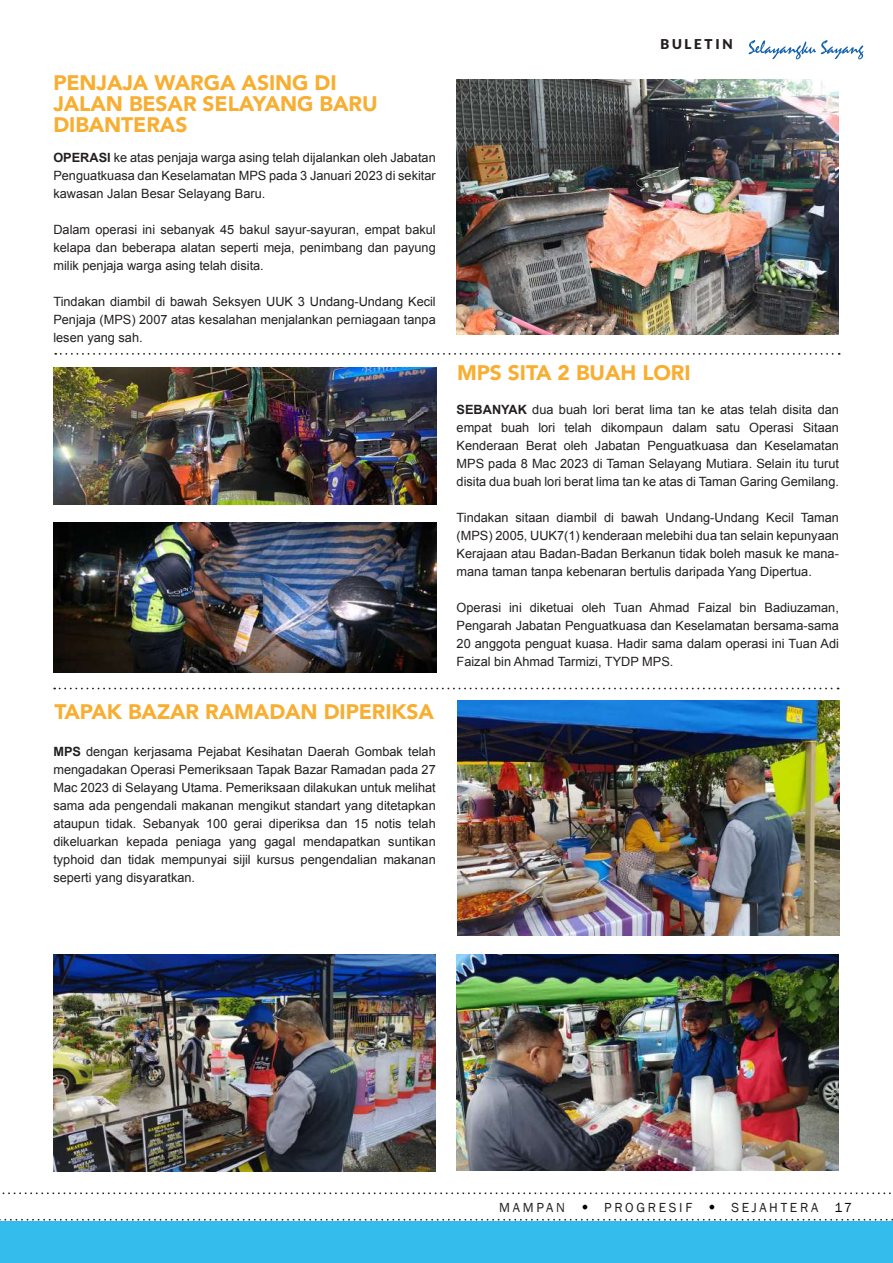
<style>
.page{position:relative;width:893px;height:1263px;background:#fff}
.page>*{position:absolute;margin:0;border:0;box-sizing:border-box;transform-origin:0 0}
.t1{font:900 21px/21px "Avenir";letter-spacing:-.005em;color:#f7ae31}
.t2{font:13.5px "Franklin Gothic";letter-spacing:.2em;color:#231f20}
.t3{font:900 13.5px "Lato";letter-spacing:.2em;color:#231f20}
.t4{font:12.75px/18px "Arial";color:#231f20;text-align:justify}
.s1{font-weight:700}
.s2{color:#040503}
</style>
<div class="page">
<svg style="left:0;top:1219px;width:893px;height:1px"></svg>
<svg style="left:2px;top:1192px;width:889px;height:2px"></svg>
<svg style="left:748px;top:40px;width:115px;height:19px"></svg>
<img style="left:53px;top:954px;width:383px;height:217px">
<img style="left:457px;top:79px;width:382px;height:256px">
<img style="left:53px;top:368px;width:384px;height:136px">
<img style="left:53px;top:523px;width:384px;height:149px">
<img style="left:457px;top:700px;width:383px;height:235px">
<img style="left:457px;top:954px;width:382px;height:216px">
<svg style="left:55px;top:353px;width:785px;height:2px"></svg>
<svg style="left:54px;top:688px;width:785px;height:1px"></svg>
<div style="left:0;top:1221px;width:893px;height:42px;background:#34bced"></div>
<svg style="left:583px;top:1205px;width:4px;height:4px"></svg>
<svg style="left:709px;top:1205px;width:5px;height:4px"></svg>
<h1 class="t1" style="left:53px;top:71px;width:326px">PENJAJA WARGA ASING DI<br>JALAN BESAR SELAYANG BARU<br>DIBANTERAS</h1>
<p class="t4" style="left:53px;top:149px;width:384px"><span class="s1">OPERASI</span> ke atas penjaja warga asing telah dijalankan oleh Jabatan Penguatkuasa dan Keselamatan MPS pada 3 Januari 2023 di sekitar kawasan Jalan Besar Selayang Baru.</p>
<p class="t4" style="left:53px;top:221px;width:384px">Dalam operasi ini sebanyak 45 bakul sayur-sayuran, empat bakul kelapa dan beberapa alatan seperti meja, penimbang dan payung milik penjaja warga asing telah disita.</p>
<p class="t4" style="left:53px;top:293px;width:384px">Tindakan diambil di bawah Seksyen UUK 3 Undang-Undang Kecil Penjaja (MPS) 2007 atas kesalahan menjalankan perniagaan tanpa lesen yang sah.</p>
<h1 class="t1" style="left:54px;top:701px;width:381px">TAPAK BAZAR RAMADAN DIPERIKSA</h1>
<p class="t4" style="left:53px;top:743px;width:384px"><span class="s1">MPS</span> dengan kerjasama Pejabat Kesihatan Daerah Gombak telah mengadakan Operasi Pemeriksaan Tapak Bazar Ramadan pada 27<br>Mac 2023 di Selayang Utama. Pemeriksaan dilakukan untuk melihat sama ada pengendali makanan mengikut standart yang ditetapkan ataupun tidak. Sebanyak 100 gerai diperiksa dan 15 notis telah dikeluarkan kepada peniaga yang gagal mendapatkan suntikan typhoid dan tidak mempunyai sijil kursus pengendalian makanan seperti yang disyaratkan.</p>
<p class="t3" style="left:660px;top:36px;width:74px">BULETIN</p>
<h1 class="t1" style="left:457px;top:361px;width:235px">MPS SITA 2 BUAH LORI</h1>
<p class="t4" style="left:457px;top:401px;width:384px"><span class="s1">SEBANYAK</span> dua buah lori berat lima tan ke atas telah disita dan empat buah lori telah dikompaun dalam satu Operasi Sitaan Kenderaan Berat oleh Jabatan Penguatkuasa dan Keselamatan MPS pada 8 Mac 2023 di Taman Selayang Mutiara. Selain itu turut disita dua buah lori berat lima tan ke atas di Taman Garing Gemilang.</p>
<p class="t4" style="left:457px;top:509px;width:384px">Tindakan sitaan diambil di bawah Undang-Undang Kecil Taman (MPS) 2005, UUK7(1) kenderaan melebihi dua tan selain kepunyaan Kerajaan atau Badan-Badan Berkanun tidak boleh masuk ke mana&shy;mana taman tanpa kebenaran bertulis daripada Yang Dipertua.</p>
<p class="t4" style="left:457px;top:599px;width:384px">Operasi ini diketuai oleh Tuan Ahmad Faizal bin Badiuzaman, Pengarah Jabatan Penguatkuasa dan Keselamatan bersama-sama 20 anggota penguat kuasa. Hadir sama dalam operasi ini Tuan Adi Faizal bin Ahmad Tarmizi, TYDP MPS.</p>
<p class="t2" style="left:499px;top:1199px;width:67px">MAMPAN</p>
<p class="t2" style="left:604px;top:1199px;width:90px">PROGRESIF</p>
<p class="t2" style="left:731px;top:1199px;width:122px">SEJAHTERA <span class="s2">17</span></p>
</div>
